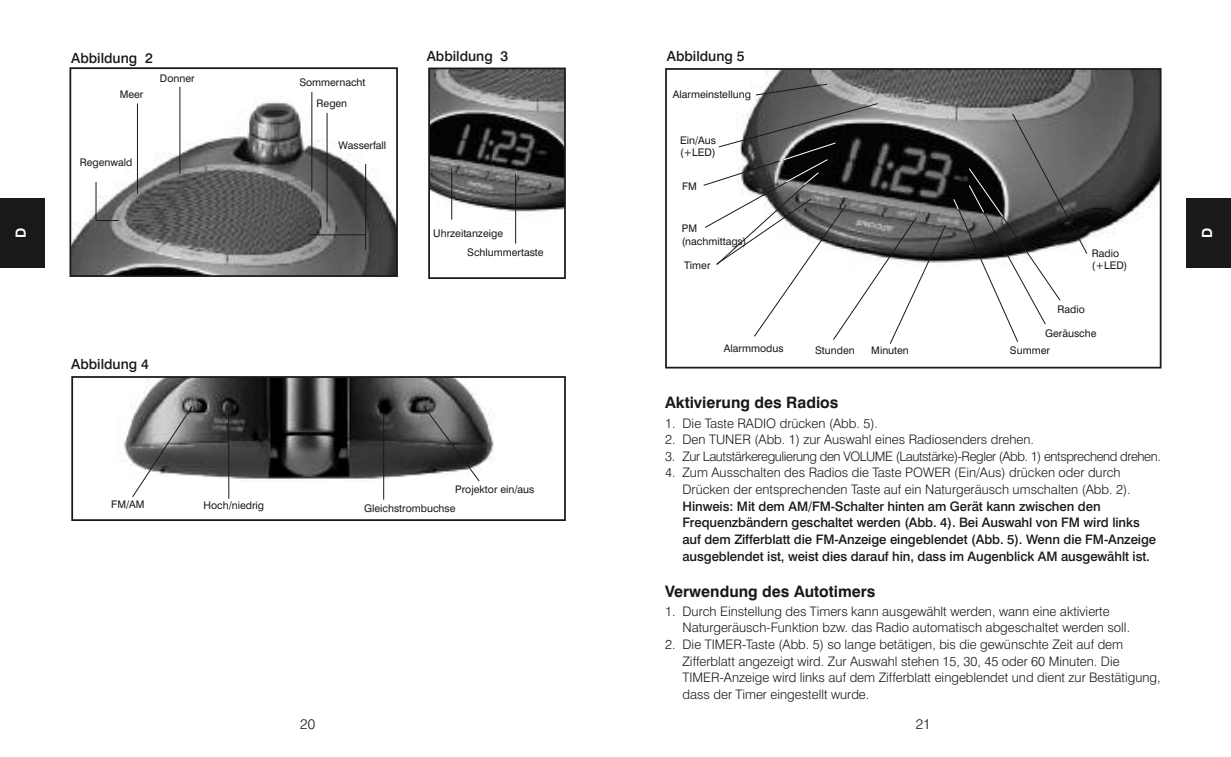
<style>
.page{position:relative;width:1231px;height:757px;background:#fff}
.page>*{position:absolute;margin:0;border:0;box-sizing:border-box;transform-origin:0 0}
.t1{font:700 15.75px "Swiss 721 BT";color:#191919}
.t2{font:500 14px "Swiss 721 BT";color:#191919}
.t3{font:300 14px "Swiss 721 BT";color:#191919}
.t4{font:700 14px "Swiss 721 BT";color:#fff}
.t5{font:300 13.12px/16.6px "Swiss 721 BT";color:#191919}
.t6{font:500 13.12px/16.6px "Swiss 721 BT";letter-spacing:-.005em;color:#191919}
.t7{font:300 13.12px "Swiss 721 BT";letter-spacing:-.035em;color:#191919}
.t8{font:10.5px/12.6px "Swiss 721 BT";color:#191919}
</style>
<div class="page">
<div style="left:1186px;top:198px;width:44px;height:70px;background:#191919"></div>
<div style="left:0;top:198px;width:45px;height:70px;background:#191919"></div>
<img style="left:72px;top:86px;width:323px;height:188px">
<div style="left:69px;top:67px;width:329px;height:210px;border:2px solid #191919"></div>
<hr style="left:327px;top:113px;width:1px;height:109px;background:#191919">
<hr style="left:309px;top:234px;width:56px;height:1px;background:#191919">
<hr style="left:311px;top:92px;width:1px;height:99px;background:#191919">
<svg style="left:96px;top:220px;width:22px;height:1px"></svg>
<hr style="left:137px;top:103px;width:1px;height:90px;background:#191919">
<hr style="left:179px;top:87px;width:1px;height:87px;background:#191919">
<img style="left:431px;top:71px;width:132px;height:173px">
<div style="left:428px;top:68px;width:138px;height:211px;border:2px solid #191919"></div>
<hr style="left:451px;top:168px;width:1px;height:51px;background:#191919">
<hr style="left:515px;top:174px;width:1px;height:69px;background:#191919">
<hr style="left:365px;top:164px;width:1px;height:86px;background:#191919">
<hr style="left:96px;top:182px;width:1px;height:38px;background:#191919">
<img style="left:122px;top:379px;width:372px;height:102px">
<div style="left:71px;top:376px;width:495px;height:145px;border:2px solid #191919"></div>
<img style="left:755px;top:71px;width:403px;height:192px">
<div style="left:665px;top:68px;width:496px;height:300px;border:2px solid #191919"></div>
<svg style="left:755px;top:84px;width:72px;height:11px"></svg>
<svg style="left:703px;top:103px;width:242px;height:241px"></svg>
<svg style="left:132px;top:406px;width:60px;height:91px"></svg>
<svg style="left:423px;top:406px;width:56px;height:75px;background:#616161"></svg>
<hr style="left:383px;top:414px;width:1px;height:85px;background:#191919">
<hr style="left:228px;top:411px;width:1px;height:87px;background:#191919">
<div style="left:1090px;top:247px;width:46px;height:34px;background:#fff"></div>
<svg style="left:953px;top:114px;width:134px;height:228px"></svg>
<p class="t4" style="left:16px;top:238px;width:12px;rotate:-90deg">D</p>
<p class="t2" style="left:71px;top:53px;width:83px">Abbildung 2</p>
<p class="t8" style="left:120px;top:89px;width:25px">Meer</p>
<p class="t8" style="left:160px;top:73px;width:36px">Donner</p>
<p class="t8" style="left:80px;top:157px;width:54px">Regenwald</p>
<p class="t2" style="left:71px;top:359px;width:79px">Abbildung 4</p>
<p class="t8" style="left:299px;top:77px;width:68px">Sommernacht</p>
<p class="t8" style="left:316px;top:98px;width:32px">Regen</p>
<p class="t8" style="left:338px;top:140px;width:49px">Wasserfall</p>
<p class="t2" style="left:426px;top:51px;width:83px">Abbildung 3</p>
<p class="t8" style="left:433px;top:228px;width:71px">Uhrzeitanzeige</p>
<p class="t8" style="left:467px;top:246px;width:78px">Schlummertaste</p>
<p class="t8" style="left:111px;top:498px;width:35px">FM/AM</p>
<p class="t8" style="left:203px;top:500px;width:62px">Hoch/niedrig</p>
<p class="t8" style="left:364px;top:480px;width:172px;line-height:18.9px;text-indent:91px">Projektor ein/aus<br>Gleichstrombuchse</p>
<p class="t3" style="left:300px;top:719px;width:16px">20</p>
<p class="t2" style="left:666px;top:51px;width:79px">Abbildung 5</p>
<p class="t8" style="left:672px;top:89px;width:80px">Alarmeinstellung</p>
<p class="t8" style="left:680px;top:135px;width:38px">Ein/Aus (+LED)</p>
<p class="t8" style="left:682px;top:181px;width:16px">FM</p>
<p class="t8" style="left:681px;top:223px;width:66px">PM (nachmittags)</p>
<p class="t8" style="left:684px;top:260px;width:28px">Timer</p>
<p class="t8" style="left:723px;top:343px;width:61px">Alarmmodus</p>
<p class="t8" style="left:871px;top:345px;width:39px">Minuten</p>
<p class="t8" style="left:815px;top:344px;width:41px">Stunden</p>
<p class="t8" style="left:1091px;top:248px;width:37px">Radio (+LED)</p>
<p class="t8" style="left:1057px;top:304px;width:29px">Radio</p>
<p class="t8" style="left:1044px;top:328px;width:53px">Geräusche</p>
<p class="t8" style="left:1009px;top:345px;width:41px">Summer</p>
<p class="t1" style="left:665px;top:397px;width:175px">Aktivierung des Radios</p>
<p class="t5" style="left:665px;top:416px;width:214px">1. Die Taste RADIO drücken (Abb. 5).</p>
<p class="t5" style="left:665px;top:432px;width:370px">2. Den TUNER (Abb. 1) zur Auswahl eines Radiosenders drehen.</p>
<p class="t7" style="left:665px;top:451px;width:497px">3. Zur Lautstärkeregulierung den VOLUME (Lautstärke)-Regler (Abb. 1) entsprechend drehen.</p>
<p class="t5" style="left:682px;top:465px;width:449px;text-indent:-17px">4. Zum Ausschalten des Radios die Taste POWER (Ein/Aus) drücken oder durch<br>Drücken der entsprechenden Taste auf ein Naturgeräusch umschalten (Abb. 2).</p>
<p class="t6" style="left:682px;top:499px;width:475px">Hinweis: Mit dem AM/FM-Schalter hinten am Gerät kann zwischen den Frequenzbändern geschaltet werden (Abb. 4). Bei Auswahl von FM wird links auf dem Zifferblatt die FM-Anzeige eingeblendet (Abb. 5). Wenn die FM-Anzeige ausgeblendet ist, weist dies darauf hin, dass im Augenblick AM ausgewählt ist.</p>
<p class="t1" style="left:665px;top:585px;width:212px">Verwendung des Autotimers</p>
<p class="t5" style="left:682px;top:604px;width:449px;text-indent:-17px">1. Durch Einstellung des Timers kann ausgewählt werden, wann eine aktivierte<br>Naturgeräusch-Funktion bzw. das Radio automatisch abgeschaltet werden soll.</p>
<p class="t5" style="left:682px;top:637px;width:479px;text-indent:-17px">2. Die TIMER-Taste (Abb. 5) so lange betätigen, bis die gewünschte Zeit auf dem Zifferblatt angezeigt wird. Zur Auswahl stehen 15, 30, 45 oder 60 Minuten. Die TIMER-Anzeige wird links auf dem Zifferblatt eingeblendet und dient zur Bestätigung, dass der Timer eingestellt wurde.</p>
<p class="t3" style="left:915px;top:719px;width:16px">21</p>
<p class="t4" style="left:1201px;top:238px;width:12px;rotate:-90deg">D</p>
</div>
